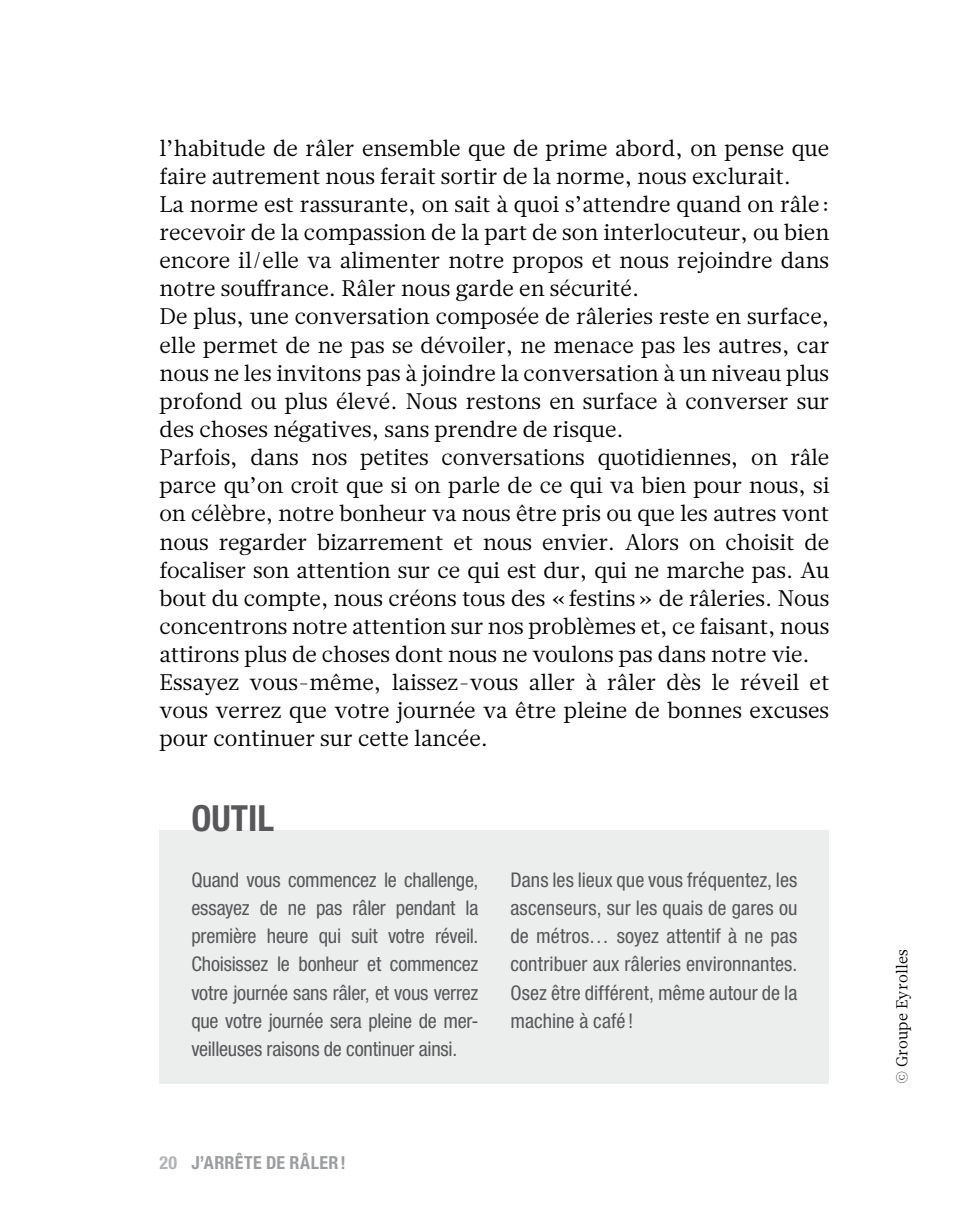
<style>
.page{position:relative;width:957px;height:1212px;background:#fff}
.page>*{position:absolute;margin:0;border:0;box-sizing:border-box;transform-origin:0 0}
.t1{font:700 condensed 36px "Helvetica Neue";color:#58585a}
.t2{font:22.5px/28.1px "Glosa Text";color:#000}
.t3{font:condensed 20.25px/28.1px "Helvetica Neue";letter-spacing:-.005em;color:#58585a;text-align:justify}
.t4{font:700 condensed 18px "Helvetica Neue";letter-spacing:.02em;color:#9c9d9f}
.t5{font:15.75px "Glosa Text";letter-spacing:.01em;color:#000}
.s1{color:#b1b3b4}
</style>
<div class="page">
<div style="left:159px;top:831px;width:670px;height:253px;background:#eceded"></div>
<p class="t2" style="left:159px;top:134px;width:671px">l’habitude de râler ensemble que de prime abord, on pense que faire autrement nous ferait sortir de la norme, nous exclurait.<br>La norme est rassurante, on sait à quoi s’attendre quand on râle: recevoir de la compassion de la part de son interlocuteur, ou bien encore il/elle va alimenter notre propos et nous rejoindre dans notre souffrance. Râler nous garde en sécurité.<br>De plus, une conversation composée de râleries reste en surface, elle permet de ne pas se dévoiler, ne menace pas les autres, car nous ne les invitons pas à joindre la conversation à un niveau plus profond ou plus élevé. Nous restons en surface à converser sur des choses négatives, sans prendre de risque.<br>Parfois, dans nos petites conversations quotidiennes, on râle parce qu’on croit que si on parle de ce qui va bien pour nous, si on célèbre, notre bonheur va nous être pris ou que les autres vont nous regarder bizarrement et nous envier. Alors on choisit de focaliser son attention sur ce qui est dur, qui ne marche pas. Au bout du compte, nous créons tous des «festins» de râleries. Nous concentrons notre attention sur nos problèmes et, ce faisant, nous attirons plus de choses dont nous ne voulons pas dans notre vie.<br>Essayez vous-même, laissez-vous aller à râler dès le réveil et vous verrez que votre journée va être pleine de bonnes excuses pour continuer sur cette lancée.</p>
<h1 class="t1" style="left:191px;top:796px;width:37px">OUTIL</h1>
<p class="t3" style="left:191px;top:866px;width:289px">Quand vous commencez le challenge, essayez de ne pas râler pendant la première heure qui suit votre réveil.<br>Choisissez le bonheur et commencez votre journée sans râler, et vous verrez que votre journée sera pleine de mer&shy;veilleuses raisons de continuer ainsi.</p>
<p class="t3" style="left:510px;top:866px;width:289px">Dans les lieux que vous fréquentez, les ascenseurs, sur les quais de gares ou de métros… soyez attentif à ne pas contribuer aux râleries environnantes.<br>Osez être différent, même autour de la machine à café !</p>
<p class="t4" style="left:159px;top:1151px;width:188px"><span class="s1">20</span> J’ARRÊTE DE RÂLER!</p>
<p class="t5" style="left:891px;top:1084px;width:136px;rotate:-90deg">© Groupe Eyrolles</p>
</div>
